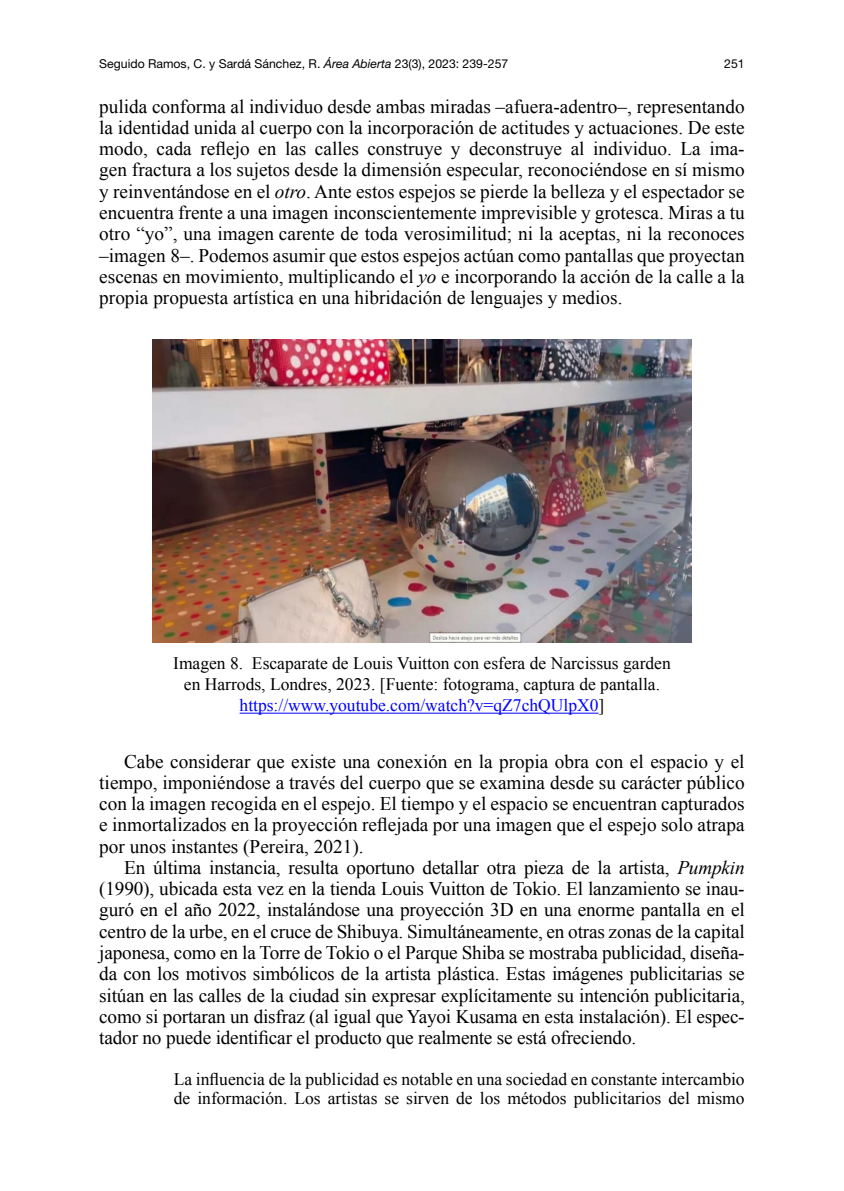
<style>
.page{position:relative;width:844px;height:1191px;background:#fff}
.page>*{position:absolute;margin:0;border:0;box-sizing:border-box;transform-origin:0 0}
._01_Texto_General{font:19.25px/21.3px "Times New Roman";color:#000;text-align:justify}
._08_Pie_de_figuras{font:17.5px/21.3px "Times New Roman";color:#000;text-align:center}
._01-2_Texto_citas{font:17.5px/19.4px "Times New Roman";color:#000}
.t1{font:12.25px "Helvetica Neue LT Std";color:#000}
.s1{font-style:italic}
.s2{color:#00f}
</style>
<div class="page">
<hr style="left:239px;top:712px;width:359px;height:1px;background:#00f">
<img style="left:153px;top:340px;width:538px;height:302px">
<p class="t1" style="left:99px;top:57px;width:410px">Seguido Ramos, C. y Sardá Sánchez, R. <span class="s1">Área Abierta</span> 23(3), 2023: 239-257</p>
<p class="t1" style="left:724px;top:57px;width:22px">251</p>
<p class="_01_Texto_General" style="left:99px;top:95px;width:646px">pulida conforma al individuo desde ambas miradas –afuera-adentro–, representando la identidad unida al cuerpo con la incorporación de actitudes y actuaciones. De este modo, cada reflejo en las calles construye y deconstruye al individuo. La ima&shy;gen fractura a los sujetos desde la dimensión especular, reconociéndose en sí mismo y reinventándose en el <span class="s1">otro</span>. Ante estos espejos se pierde la belleza y el espectador se encuentra frente a una imagen inconscientemente imprevisible y grotesca. Miras a tu otro “yo”, una imagen carente de toda verosimilitud; ni la aceptas, ni la reconoces –imagen 8–. Podemos asumir que estos espejos actúan como pantallas que proyectan escenas en movimiento, multiplicando el <span class="s1">yo</span> e incorporando la acción de la calle a la propia propuesta artística en una hibridación de lenguajes y medios.</p>
<p class="_08_Pie_de_figuras" style="left:173px;top:651px;width:499px">Imagen 8. Escaparate de Louis Vuitton con esfera de Narcissus garden en Harrods, Londres, 2023. [Fuente: fotograma, captura de pantalla. <span class="s2">https://www.youtube.com/watch?v=qZ7chQUlpX0</span>]</p>
<p class="_01_Texto_General" style="left:99px;top:750px;width:646px;text-indent:25px">Cabe considerar que existe una conexión en la propia obra con el espacio y el tiempo, imponiéndose a través del cuerpo que se examina desde su carácter público con la imagen recogida en el espejo. El tiempo y el espacio se encuentran capturados e inmortalizados en la proyección reflejada por una imagen que el espejo solo atrapa por unos instantes (Pereira, 2021).</p>
<p class="_01_Texto_General" style="left:99px;top:856px;width:647px;text-indent:25px">En última instancia, resulta oportuno detallar otra pieza de la artista, <span class="s1">Pumpkin </span>(1990), ubicada esta vez en la tienda Louis Vuitton de Tokio. El lanzamiento se inau&shy;guró en el año 2022, instalándose una proyección 3D en una enorme pantalla en el centro de la urbe, en el cruce de Shibuya. Simultáneamente, en otras zonas de la capital japonesa, como en la Torre de Tokio o el Parque Shiba se mostraba publicidad, diseña&shy;da con los motivos simbólicos de la artista plástica. Estas imágenes publicitarias se sitúan en las calles de la ciudad sin expresar explícitamente su intención publicitaria, como si portaran un disfraz (al igual que Yayoi Kusama en esta instalación). El espec&shy;tador no puede identificar el producto que realmente se está ofreciendo.</p>
<p class="_01-2_Texto_citas" style="left:174px;top:1068px;width:572px">La influencia de la publicidad es notable en una sociedad en constante intercambio de información. Los artistas se sirven de los métodos publicitarios del mismo</p>
</div>
